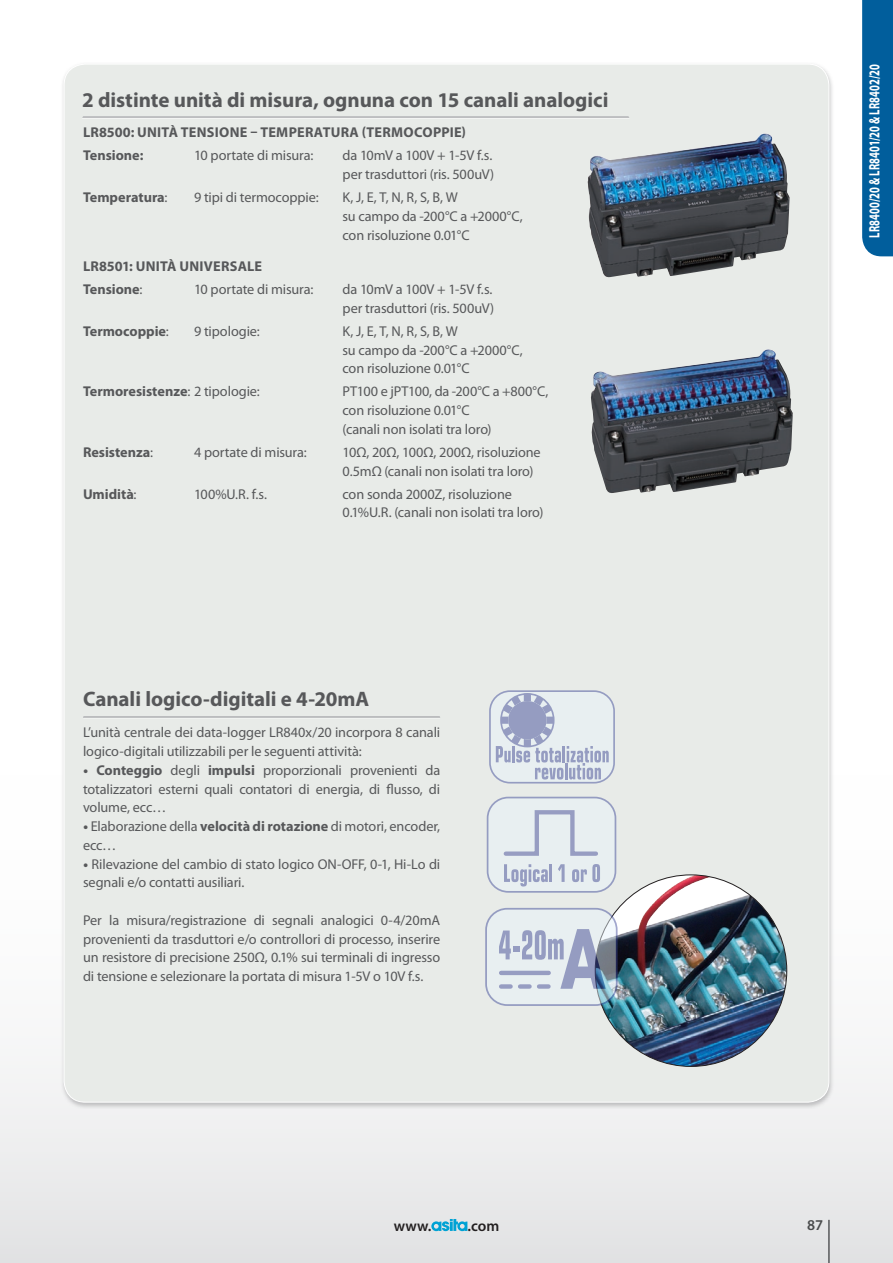
<style>
.page{position:relative;width:893px;height:1263px;background:#fff}
.page>*{position:absolute;margin:0;border:0;box-sizing:border-box;transform-origin:0 0}
.descriz{font:700 21px "Myriad Pro";letter-spacing:-.005em;color:#57585a}
.t1{font:600 15.3px "Myriad Pro";letter-spacing:.01em;color:#231f20}
.t2{font:700 15px "Myriad Pro";letter-spacing:.015em;color:#fff;scale:.7 1}
.t3{font:600 15px "Myriad Pro";color:#4b4c4d}
.descriz-2{font:14.25px/18.8px "Myriad Pro";letter-spacing:-.005em;color:#57585a}
.descriz-3{font:700 14.25px "Myriad Pro";color:#57585a}
.s1{font-weight:400}
.s2{font-family:"Helvetica Neue LT Std";font-size:10.5px}
.s3{font-weight:700}
</style>
<div class="page">
<div style="left:0;top:697px;width:893px;height:566px;background:linear-gradient(to bottom,#fff,#e8e8e9)"></div>
<div style="left:862px;top:0;width:31px;height:256px;background:#015e9c"></div>
<svg style="left:431px;top:1219px;width:36px;height:12px"></svg>
<hr style="left:828px;top:1220px;width:2px;height:43px;background:#57585a">
<div style="left:60px;top:61px;width:774px;height:1048px;background:#57585a;opacity:.35"></div>
<div style="left:64px;top:64px;width:765px;height:1038px;background:#e8ebe8;border-radius:21px"></div>
<img style="left:587px;top:133px;width:203px;height:145px">
<img style="left:591px;top:350px;width:202px;height:143px">
<img style="left:601px;top:875px;width:186px;height:191px">
<svg style="left:486px;top:909px;width:131px;height:96px;fill:#e8eff1"></svg>
<div style="left:485px;top:908px;width:133px;height:98px;border:2px solid #3b4798;border-radius:21px"></div>
<svg style="left:499px;top:929px;width:107px;height:60px"></svg>
<svg style="left:490px;top:691px;width:124px;height:92px"></svg>
<div style="left:489px;top:690px;width:126px;height:93px;border:2px solid #3b4798;border-radius:20px"></div>
<svg style="left:496px;top:693px;width:113px;height:86px"></svg>
<div style="left:488px;top:797px;width:127px;height:95px;background:#e8eff1;border-radius:21px"></div>
<div style="left:487px;top:797px;width:129px;height:96px;border:2px solid #3b4798;border-radius:21px"></div>
<svg style="left:503px;top:810px;width:95px;height:46px"></svg>
<svg style="left:504px;top:864px;width:44px;height:22px"></svg>
<hr style="left:549px;top:864px;width:3px;height:18px;background:#3b4798">
<svg style="left:558px;top:864px;width:7px;height:18px"></svg>
<svg style="left:572px;top:864px;width:28px;height:18px"></svg>
<hr style="left:83px;top:717px;width:357px;height:2px;background:#fff">
<hr style="left:83px;top:716px;width:357px;height:2px;background:#a8a9ad">
<hr style="left:82px;top:117px;width:547px;height:2px;background:#fff">
<hr style="left:82px;top:116px;width:547px;height:2px;background:#a8a9ad">
<p class="descriz" style="left:82px;top:89px;width:528px">2 distinte unità di misura, ognuna con 15 canali analogici</p>
<p class="descriz-3" style="left:83px;top:125px;width:384px">LR8500: UNITÀ TENSIONE – TEMPERATURA (TERMOCOPPIE)</p>
<p class="descriz-3" style="left:83px;top:148px;width:62px">Tensione:</p>
<p class="descriz-2" style="left:194px;top:146px;width:121px">10 portate di misura:</p>
<p class="descriz-2" style="left:343px;top:146px;width:151px">da 10mV a 100V + 1-5V f.s.</p>
<p class="descriz-2" style="left:343px;top:165px;width:153px">per trasduttori (ris. 500uV)</p>
<p class="descriz-3" style="left:83px;top:189px;width:86px">Temperatura<span class="s1">:</span></p>
<p class="descriz-2" style="left:194px;top:188px;width:126px">9 tipi di termocoppie:</p>
<p class="descriz-2" style="left:343px;top:188px;width:117px">K, J, E, T, N, R, S, B, W</p>
<p class="descriz-2" style="left:343px;top:207px;width:182px">su campo da -200°C a +2000°C,</p>
<p class="descriz-2" style="left:343px;top:226px;width:129px">con risoluzione 0.01°C</p>
<p class="descriz-3" style="left:83px;top:258px;width:180px">LR8501: UNITÀ UNIVERSALE</p>
<p class="descriz-3" style="left:83px;top:281px;width:61px">Tensione<span class="s1">:</span></p>
<p class="descriz-2" style="left:194px;top:280px;width:121px">10 portate di misura:</p>
<p class="descriz-2" style="left:343px;top:280px;width:151px">da 10mV a 100V + 1-5V f.s.</p>
<p class="descriz-2" style="left:343px;top:299px;width:153px">per trasduttori (ris. 500uV)</p>
<p class="descriz-3" style="left:83px;top:323px;width:87px">Termocoppie<span class="s1">:</span></p>
<p class="descriz-2" style="left:194px;top:322px;width:67px">9 tipologie:</p>
<p class="descriz-2" style="left:343px;top:322px;width:117px">K, J, E, T, N, R, S, B, W</p>
<p class="descriz-2" style="left:343px;top:341px;width:182px">su campo da -200°C a +2000°C,</p>
<p class="descriz-2" style="left:343px;top:360px;width:129px">con risoluzione 0.01°C</p>
<p class="descriz-3" style="left:83px;top:384px;width:178px">Termoresistenze<span class="s1">: 2 tipologie:</span></p>
<p class="descriz-2" style="left:343px;top:383px;width:207px">PT100 e jPT100, da -200°C a +800°C,</p>
<p class="descriz-2" style="left:343px;top:401px;width:129px">con risoluzione 0.01°C</p>
<p class="descriz-2" style="left:343px;top:420px;width:151px">(canali non isolati tra loro)</p>
<p class="descriz-3" style="left:83px;top:444px;width:72px">Resistenza<span class="s1">:</span></p>
<p class="descriz-2" style="left:194px;top:443px;width:114px">4 portate di misura:</p>
<p class="descriz-2" style="left:343px;top:443px;width:200px">10Ω, 20Ω, 100Ω, 200Ω, risoluzione</p>
<p class="descriz-2" style="left:343px;top:462px;width:193px">0.5mΩ (canali non isolati tra loro)</p>
<p class="descriz-3" style="left:83px;top:486px;width:55px">Umidità<span class="s1">:</span></p>
<p class="descriz-2" style="left:194px;top:485px;width:75px">100%U.R. f.s.</p>
<p class="descriz-2" style="left:343px;top:485px;width:171px">con sonda 2000Z, risoluzione</p>
<p class="descriz-2" style="left:343px;top:504px;width:203px">0.1%U.R. (canali non isolati tra loro)</p>
<p class="descriz" style="left:83px;top:687px;width:288px">Canali logico-digitali e 4-20mA</p>
<p class="descriz-2" style="left:83px;top:723px;width:359px">L’unità centrale dei data-logger LR840x/20 incorpora 8 canali logico-digitali utilizzabili per le seguenti attività:</p>
<p class="descriz-2" style="left:83px;top:761px;width:359px;text-align:justify"><span class="s2">•</span> <span class="s3">Conteggio</span> degli <span class="s3">impulsi</span> proporzionali provenienti da totalizzatori esterni quali contatori di energia, di flusso, di volume, ecc…</p>
<p class="descriz-2" style="left:83px;top:817px;width:359px"><span class="s2">•</span> Elaborazione della <span class="s3">velocità di rotazione</span> di motori, encoder, ecc…</p>
<p class="descriz-2" style="left:83px;top:855px;width:359px"><span class="s2">•</span> Rilevazione del cambio di stato logico ON-OFF, 0-1, Hi-Lo di segnali e/o contatti ausiliari.</p>
<p class="descriz-2" style="left:83px;top:911px;width:359px;text-align:justify">Per la misura/registrazione di segnali analogici 0-4/20mA provenienti da trasduttori e/o controllori di processo, inserire un resistore di precisione 250Ω, 0.1% sui terminali di ingresso di tensione e selezionare la portata di misura 1-5V o 10V f.s.</p>
<p class="t2" style="left:866px;top:238px;width:250px;rotate:-90deg">LR8400/20 &amp; LR8401/20 &amp; LR8402/20</p>
<p class="t1" style="left:394px;top:1217px;width:39px">www.</p>
<p class="t1" style="left:467px;top:1217px;width:33px">.com</p>
<p class="t3" style="left:807px;top:1217px;width:18px">87</p>
</div>
